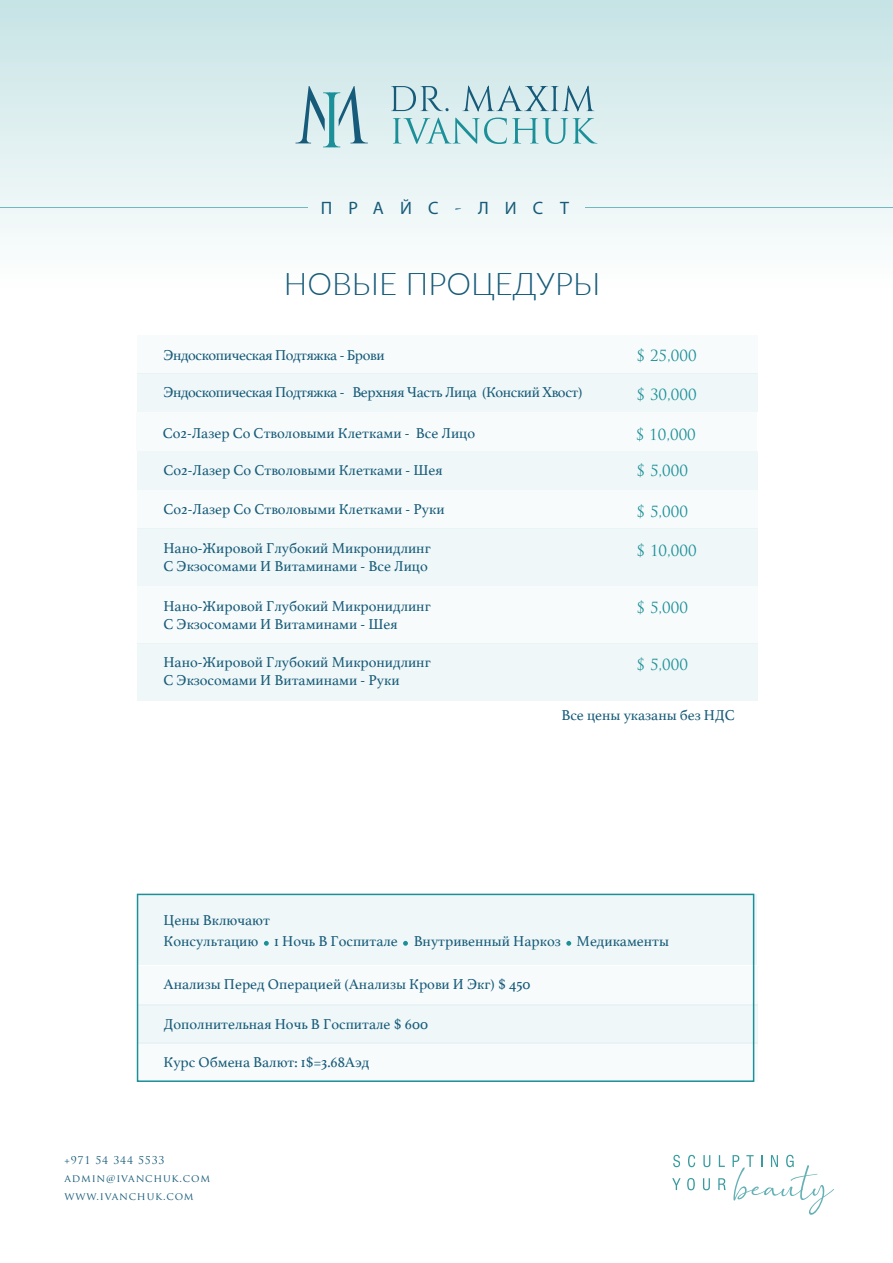
<style>
.page{position:relative;width:893px;height:1263px;background:#fff}
.page>*{position:absolute;margin:0;border:0;box-sizing:border-box;transform-origin:0 0}
.t1{font:300 31.2px "Lato";color:#165b79}
.t2{font:18px "Myriad Pro";letter-spacing:.9em;color:#165b79}
.t3{font:15px/21px "Athelas";color:#165b79}
.t4{font:15px "Athelas";letter-spacing:-.025em;color:#165b79}
.t5{font:15px "Trajan Pro";color:#1c9098}
.t6{font:10.5px/18px "Trajan Pro";letter-spacing:.08em;color:#165b79}
.s1{font-family:"Trajan Pro"}
</style>
<div class="page">
<div style="left:0;top:0;width:893px;height:449px;background:linear-gradient(to bottom,#cde6e8,#fff)"></div>
<svg style="left:295px;top:86px;width:73px;height:61px"></svg>
<svg style="left:391px;top:86px;width:58px;height:25px"></svg>
<svg style="left:462px;top:86px;width:132px;height:26px"></svg>
<svg style="left:393px;top:118px;width:204px;height:26px"></svg>
<hr style="left:0;top:207px;width:307px;height:1px;background:#1c9098">
<hr style="left:586px;top:207px;width:307px;height:1px;background:#1c9098">
<svg style="left:673px;top:1155px;width:7px;height:12px"></svg>
<svg style="left:688px;top:1155px;width:7px;height:12px"></svg>
<svg style="left:703px;top:1155px;width:7px;height:12px"></svg>
<svg style="left:719px;top:1155px;width:6px;height:12px"></svg>
<svg style="left:672px;top:1178px;width:9px;height:12px"></svg>
<svg style="left:687px;top:1178px;width:8px;height:12px"></svg>
<svg style="left:703px;top:1178px;width:7px;height:12px"></svg>
<svg style="left:718px;top:1178px;width:8px;height:12px"></svg>
<svg style="left:733px;top:1155px;width:101px;height:60px"></svg>
<div style="left:137px;top:529px;width:620px;height:57px;background:#eff7f8"></div>
<div style="left:137px;top:490px;width:620px;height:39px;background:#f8fbfc"></div>
<div style="left:137px;top:335px;width:620px;height:38px;background:#f8fbfc"></div>
<div style="left:137px;top:373px;width:620px;height:39px;background:#eff7f8"></div>
<div style="left:136px;top:412px;width:621px;height:39px;background:#f8fbfc"></div>
<div style="left:137px;top:451px;width:620px;height:39px;background:#eff7f8"></div>
<div style="left:137px;top:643px;width:620px;height:57px;background:#eff7f8"></div>
<div style="left:137px;top:586px;width:620px;height:57px;background:#f8fbfc"></div>
<div style="left:137px;top:1043px;width:620px;height:39px;background:#f8fbfc"></div>
<div style="left:137px;top:966px;width:620px;height:39px;background:#f8fbfc"></div>
<div style="left:137px;top:1005px;width:620px;height:39px;background:#eff7f8"></div>
<div style="left:137px;top:894px;width:619px;height:70px;background:#eff7f8"></div>
<svg style="left:264px;top:941px;width:5px;height:5px"></svg>
<svg style="left:403px;top:941px;width:5px;height:5px"></svg>
<svg style="left:566px;top:941px;width:5px;height:5px"></svg>
<div style="left:137px;top:894px;width:617px;height:188px;border:2px solid #1c9098"></div>
<p class="t2" style="left:321px;top:196px;width:250px">ПРАЙС<span class="s1">-</span>ЛИСТ</p>
<h1 class="t1" style="left:284px;top:262px;width:318px">НОВЫЕ ПРОЦЕДУРЫ</h1>
<p class="t4" style="left:163px;top:343px;width:223px">Эндоскопическая Подтяжка - Брови</p>
<p class="t5" style="left:636px;top:346px;width:62px">$ 25,000</p>
<p class="t4" style="left:163px;top:380px;width:420px">Эндоскопическая Подтяжка - Верхняя Часть Лица (Конский Хвост)</p>
<p class="t5" style="left:636px;top:385px;width:62px">$ 30,000</p>
<p class="t3" style="left:163px;top:422px;width:314px">Co2-Лазер Со Стволовыми Клетками - Все Лицо</p>
<p class="t5" style="left:636px;top:425px;width:62px">$ 10,000</p>
<p class="t3" style="left:163px;top:459px;width:281px">Co2-Лазер Со Стволовыми Клетками - Шея</p>
<p class="t5" style="left:636px;top:461px;width:53px">$ 5,000</p>
<p class="t3" style="left:163px;top:498px;width:283px">Со2-Лазер Со Стволовыми Клетками - Руки</p>
<p class="t5" style="left:636px;top:502px;width:53px">$ 5,000</p>
<p class="t3" style="left:163px;top:537px;width:269px">Нано-Жировой Глубокий Микронидлинг</p>
<p class="t5" style="left:636px;top:541px;width:62px">$ 10,000</p>
<p class="t3" style="left:163px;top:555px;width:266px">С Экзосомами И Витаминами - Все Лицо</p>
<p class="t3" style="left:163px;top:596px;width:269px">Нано-Жировой Глубокий Микронидлинг</p>
<p class="t5" style="left:636px;top:598px;width:53px">$ 5,000</p>
<p class="t3" style="left:163px;top:614px;width:236px">С Экзосомами И Витаминами - Шея</p>
<p class="t3" style="left:163px;top:651px;width:269px">Нано-Жировой Глубокий Микронидлинг</p>
<p class="t5" style="left:636px;top:655px;width:53px">$ 5,000</p>
<p class="t3" style="left:163px;top:669px;width:238px">С Экзосомами И Витаминами - Руки</p>
<p class="t3" style="left:561px;top:704px;width:175px">Все цены указаны без НДС</p>
<p class="t3" style="left:163px;top:909px;width:507px">Цены Включают<br>Консультацию 1 Ночь В Госпитале Внутривенный Наркоз Медикаменты</p>
<p class="t3" style="left:163px;top:973px;width:369px">Анализы Перед Операцией (Анализы Крови И Экг) $ 450</p>
<p class="t3" style="left:164px;top:1013px;width:266px">Дополнительная Ночь В Госпитале $ 600</p>
<p class="t3" style="left:163px;top:1051px;width:207px">Курс Обмена Валют: 1$=3.68Аэд</p>
<p class="t6" style="left:65px;top:1151px;width:147px">+971 54 344 5533<br>ADMIN@IVANCHUK.COM<br>WWW.IVANCHUK.COM</p>
</div>
